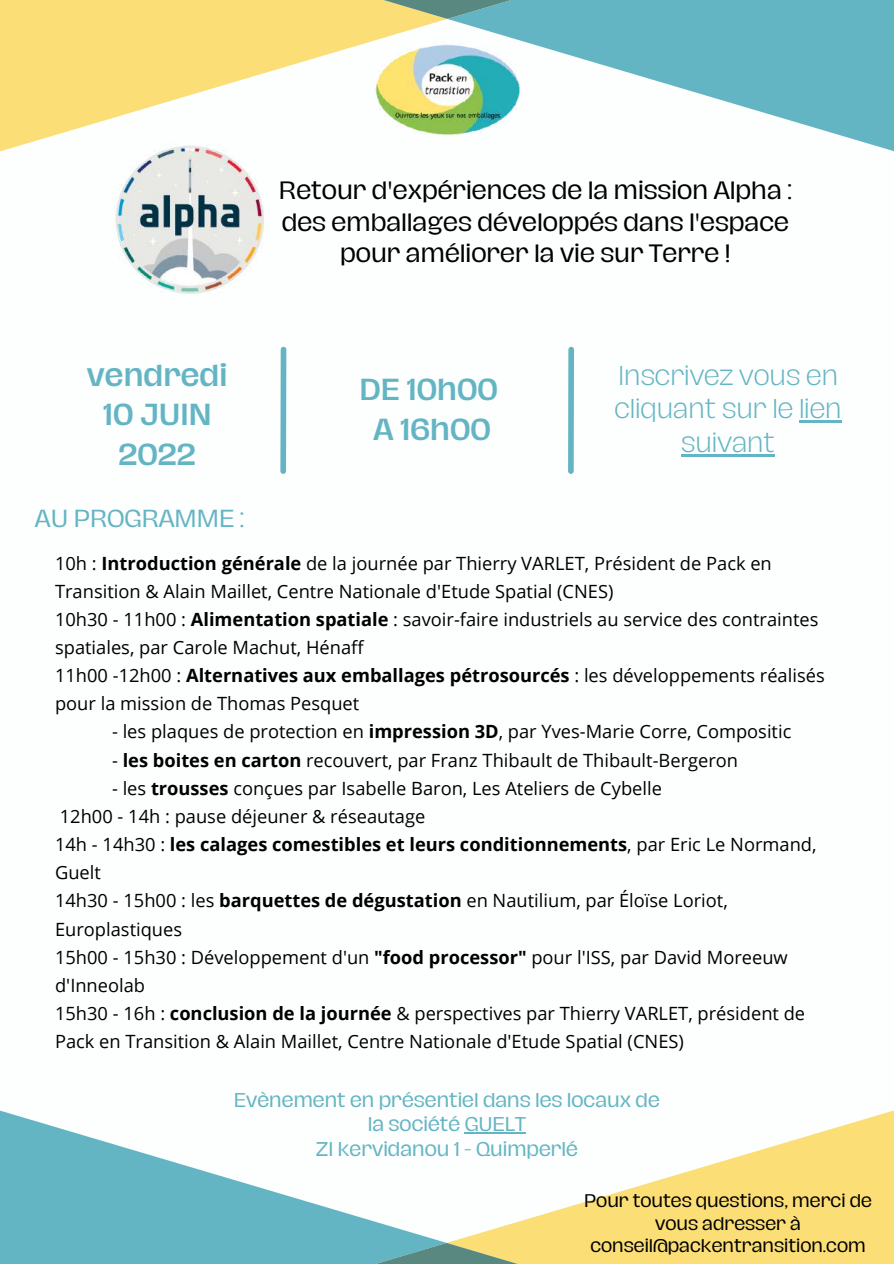
<style>
.page{position:relative;width:894px;height:1264px;background:#fff}
.page>*{position:absolute;margin:0;border:0;box-sizing:border-box;transform-origin:0 0}
.t1{font:500 27.9px/39.5px "Hagrid";color:#64b5c3;text-align:center}
.t2{font:300 24.9px/33.8px "Hagrid";color:#64b5c3;text-align:center}
.t3{font:22.95px/31.5px "Hagrid";color:#000;text-align:center}
.t4{font:22.65px "Hagrid";color:#64b5c3}
.t5{font:18.3px/28.2px "Open Sans";color:#000}
.t6{font:18.3px/24.8px "Hagrid";color:#64b5c3;text-align:center}
.t7{font:16.8px/22.5px "Hagrid";color:#000;text-align:center}
.s1{font-weight:700}
</style>
<div class="page">
<svg style="left:0;top:0;width:447px;height:152px;fill:#fbdf76"></svg>
<svg style="left:448px;top:0;width:445px;height:151px;fill:#64b5c3"></svg>
<svg style="left:233px;top:0;width:428px;height:19px;background:#a2c098"></svg>
<img style="left:372px;top:41px;width:150px;height:96px">
<div style="left:280px;top:349px;width:6px;height:122px;background:#64b5c3"></div>
<div style="left:568px;top:349px;width:6px;height:122px;background:#64b5c3"></div>
<svg style="left:450px;top:1110px;width:443px;height:153px;fill:#fbdf76"></svg>
<svg style="left:0;top:1110px;width:444px;height:153px;fill:#64b5c3"></svg>
<svg style="left:232px;top:1242px;width:428px;height:21px;background:#a2c098"></svg>
<img style="left:107px;top:137px;width:165px;height:157px">
<hr style="left:798px;top:420px;width:43px;height:3px;background:#64b5c3">
<hr style="left:681px;top:454px;width:93px;height:3px;background:#64b5c3">
<hr style="left:464px;top:1132px;width:61px;height:1px;background:#64b5c3">
<h1 class="t1" style="left:87px;top:356px;width:142px">vendredi<br>10 JUIN<br>2022</h1>
<p class="t3" style="left:279px;top:175px;width:514px">Retour d'expériences de la mission Alpha : des emballages développés dans l'espace pour améliorer la vie sur Terre !</p>
<h1 class="t1" style="left:359px;top:370px;width:140px">DE 10h00<br>A 16h00</h1>
<h2 class="t2" style="left:614px;top:359px;width:229px">Inscrivez vous en cliquant sur le lien suivant</h2>
<p class="t4" style="left:35px;top:507px;width:211px">AU PROGRAMME :</p>
<p class="t5" style="left:55px;top:548px;width:771px">10h : <span class="s1">Introduction générale</span> de la journée par Thierry VARLET, Président de Pack en Transition &amp; Alain Maillet, Centre Nationale d'Etude Spatial (CNES)<br>10h30 - 11h00 : <span class="s1">Alimentation spatiale</span> : savoir-faire industriels au service des contraintes spatiales, par Carole Machut, Hénaff<br>11h00 -12h00 : <span class="s1">Alternatives aux emballages pétrosourcés</span> : les développements réalisés pour la mission de Thomas Pesquet</p>
<p class="t5" style="left:112px;top:717px;width:680px">- les plaques de protection en <span class="s1">impression 3D</span>, par Yves-Marie Corre, Compositic</p>
<p class="t5" style="left:112px;top:745px;width:627px">- <span class="s1">les boites en carton</span> recouvert, par Franz Thibault de Thibault-Bergeron</p>
<p class="t5" style="left:55px;top:773px;width:762px;text-indent:57px">- les <span class="s1">trousses</span> conçues par Isabelle Baron, Les Ateliers de Cybelle<br>12h00 - 14h : pause déjeuner &amp; réseautage<br>14h - 14h30 : <span class="s1">les calages comestibles et leurs conditionnements</span>, par Eric Le Normand, Guelt<br>14h30 - 15h00 : les <span class="s1">barquettes de dégustation</span> en Nautilium, par Éloïse Loriot, Europlastiques<br>15h00 - 15h30 : Développement d'un <span class="s1">"food processor"</span> pour l'ISS, par David Moreeuw d'Inneolab<br>15h30 - 16h : <span class="s1">conclusion de la journée</span> &amp; perspectives par Thierry VARLET, président de Pack en Transition &amp; Alain Maillet, Centre Nationale d'Etude Spatial (CNES)</p>
<p class="t6" style="left:234px;top:1087px;width:427px">Evènement en présentiel dans les locaux de la société GUELT<br>ZI kervidanou 1 - Quimperlé</p>
<p class="t7" style="left:584px;top:1190px;width:289px">Pour toutes questions, merci de vous adresser à conseil@packentransition.com</p>
</div>
